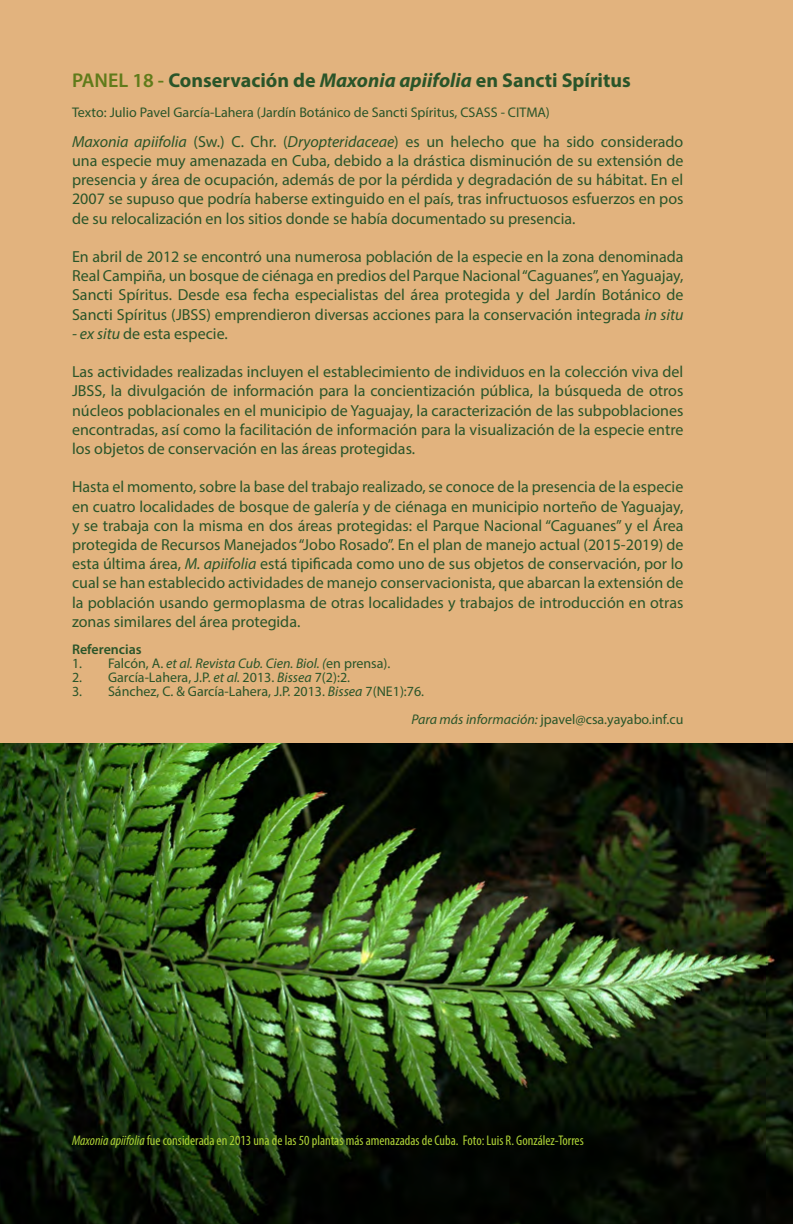
<style>
.page{position:relative;width:795px;height:1224px;background:#fff}
.page>*{position:absolute;margin:0;border:0;box-sizing:border-box;transform-origin:0 0}
.t1{font:700 20px "Myriad Pro";color:#2a5529}
.t2{font:16px/19.2px "Myriad Pro";color:#2a5529;text-align:justify}
.t3{font:14px "Myriad Pro";color:#2a5529}
.t4{font:condensed 14px "Myriad Pro";color:#add136}
.t5{font:italic 14px "Myriad Pro";color:#2a5529}
.t6{font:600 14px "Myriad Pro";color:#2a5529}
.s1{font-weight:600;color:#607b1a}
.s2{font-style:italic}
.s3{font-style:normal}
</style>
<div class="page">
<div style="left:0;top:0;width:792px;height:744px;background:#e2b37e"></div>
<img style="left:0;top:744px;width:792px;height:479px">
<p class="t1" style="left:72px;top:67px;width:560px"><span class="s1">PANEL 18 -</span> Conservación de <span class="s2">Maxonia apiifolia</span> en Sancti Spíritus</p>
<p class="t3" style="left:72px;top:104px;width:479px">Texto: Julio Pavel García-Lahera (Jardín Botánico de Sancti Spíritus, CSASS - CITMA)</p>
<p class="t2" style="left:72px;top:131px;width:613px"><span class="s2">Maxonia apiifolia</span> (Sw.) C. Chr. (<span class="s2">Dryopteridaceae</span>) es un helecho que ha sido considerado una especie muy amenazada en Cuba, debido a la drástica disminución de su extensión de presencia y área de ocupación, además de por la pérdida y degradación de su hábitat. En el 2007 se supuso que podría haberse extinguido en el país, tras infructuosos esfuerzos en pos de su relocalización en los sitios donde se había documentado su presencia.</p>
<p class="t2" style="left:72px;top:247px;width:613px">En abril de 2012 se encontró una numerosa población de la especie en la zona denominada Real Campiña, un bosque de ciénaga en predios del Parque Nacional “Caguanes”, en Yaguajay, Sancti Spíritus. Desde esa fecha especialistas del área protegida y del Jardín Botánico de Sancti Spíritus (JBSS) emprendieron diversas acciones para la conservación integrada <span class="s2">in situ</span></p>
<p class="t2" style="left:72px;top:323px;width:157px"><span class="s2">- ex situ</span> de esta especie.</p>
<p class="t2" style="left:72px;top:362px;width:613px">Las actividades realizadas incluyen el establecimiento de individuos en la colección viva del JBSS, la divulgación de información para la concientización pública, la búsqueda de otros núcleos poblacionales en el municipio de Yaguajay, la caracterización de las subpoblaciones encontradas, así como la facilitación de información para la visualización de la especie entre los objetos de conservación en las áreas protegidas.</p>
<p class="t2" style="left:72px;top:477px;width:613px">Hasta el momento, sobre la base del trabajo realizado, se conoce de la presencia de la especie en cuatro localidades de bosque de galería y de ciénaga en municipio norteño de Yaguajay, y se trabaja con la misma en dos áreas protegidas: el Parque Nacional “Caguanes” y el Área protegida de Recursos Manejados “Jobo Rosado”. En el plan de manejo actual (2015-2019) de esta última área, <span class="s2">M. apiifolia</span> está tipificada como uno de sus objetos de conservación, por lo cual se han establecido actividades de manejo conservacionista, que abarcan la extensión de la población usando germoplasma de otras localidades y trabajos de introducción en otras zonas similares del área protegida.</p>
<p class="t6" style="left:72px;top:640px;width:71px">Referencias</p>
<p class="t5" style="left:72px;top:655px;width:320px"><span class="s3">1. Falcón, A.</span> et al. Revista Cub. Cien. Biol. (<span class="s3">en prensa).</span></p>
<p class="t3" style="left:72px;top:669px;width:279px">2. García-Lahera, J.P. <span class="s2">et al.</span> 2013. <span class="s2">Bissea</span> 7(2):2.</p>
<p class="t3" style="left:72px;top:683px;width:353px">3. Sánchez, C. &amp; García-Lahera, J.P. 2013. <span class="s2">Bissea</span> 7(NE1):76.</p>
<p class="t3" style="left:411px;top:710px;width:273px"><span class="s2">Para más información:</span> jpavel@csa.yayabo.inf.cu</p>
<p class="t4" style="left:72px;top:1131px;width:513px"><span class="s2">Maxonia apiifolia</span> fue considerada en 2013 una de las 50 plantas más amenazadas de Cuba. Foto: Luis R. González-Torres</p>
</div>
